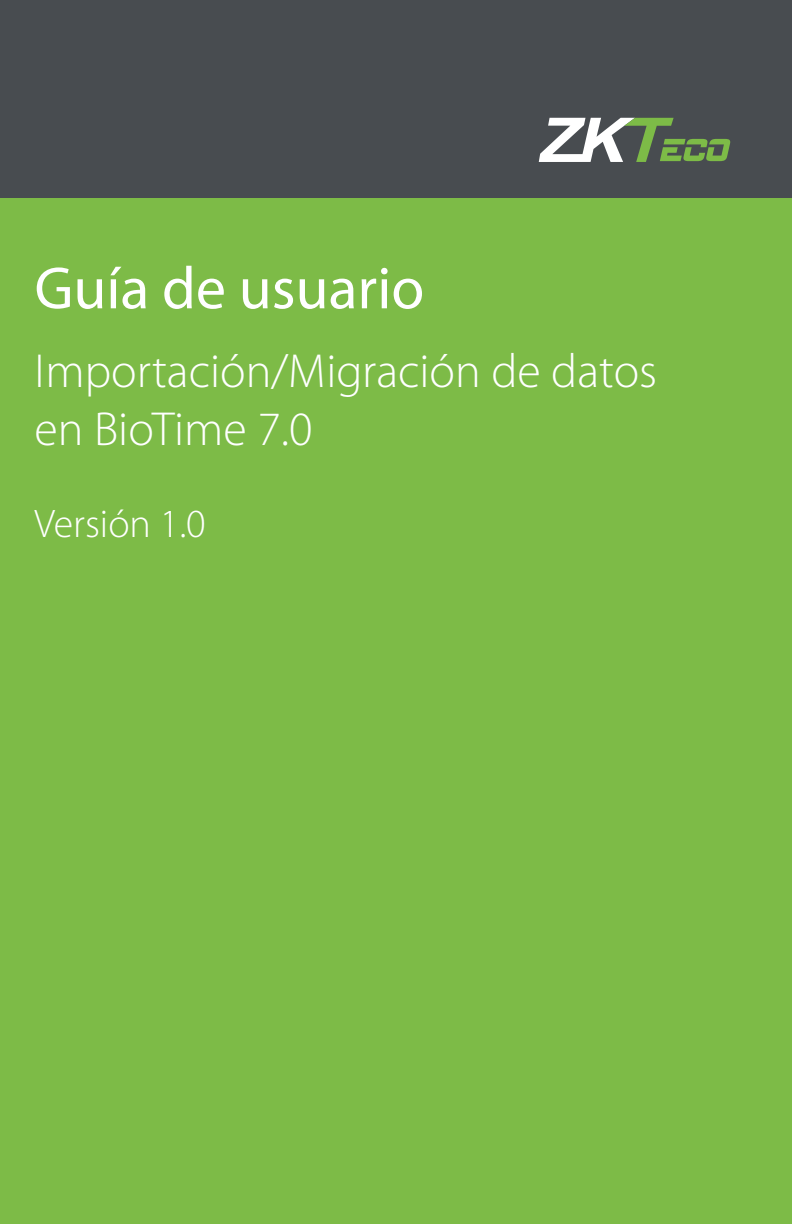
<style>
.page{position:relative;width:792px;height:1224px;background:#7dbb47}
.page>*{position:absolute;margin:0;border:0;box-sizing:border-box;transform-origin:0 0}
.t1{font:60px "Myriad Pro";color:#fff}
.t2{font:300 48px/58px "Myriad Pro";color:#fff}
.t3{font:300 40px "Myriad Pro";color:#fff}
</style>
<div class="page">
<div style="left:0;top:0;width:792px;height:198px;background:#484c50"></div>
<svg style="left:539px;top:118px;width:191px;height:44px"></svg>
<p class="t1" style="left:35px;top:251px;width:391px">Guía de usuario</p>
<p class="t2" style="left:35px;top:342px;width:624px">Importación/Migración de datos en BioTime 7.0</p>
<p class="t3" style="left:35px;top:500px;width:173px">Versión 1.0</p>
</div>
